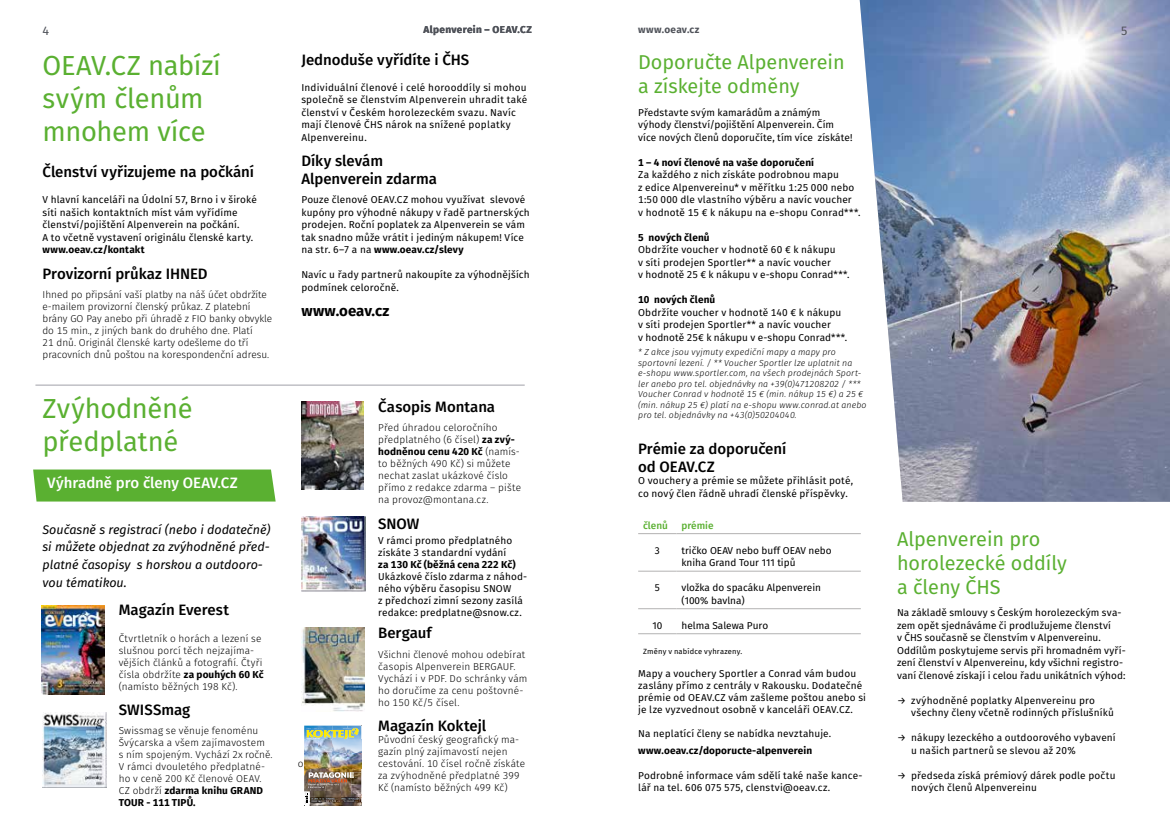
<style>
.page{position:relative;width:1170px;height:837px;background:#fff}
.page>*{position:absolute;margin:0;border:0;box-sizing:border-box;transform-origin:0 0}
.t1{font:27.5px/33px "Fira Sans";letter-spacing:-.01em;color:#5ab031}
.t2{font:20px/24px "Fira Sans";color:#5ab031}
.t3{font:500 15px/18px "Fira Sans";letter-spacing:-.005em;color:#000}
.t4{font:500 15px "Fira Sans";letter-spacing:-.005em;color:#fff}
.t5{font:700 15px "Fira Sans";letter-spacing:.01em;color:#000}
.t6{font:italic 12.5px/17.5px "Fira Sans";color:#000}
.t7{font:12.5px "Fira Sans";color:#50535a}
.t8{font:10px/12.5px "Fira Sans";letter-spacing:.015em;color:#000}
.t9{font:300 10px/12px "Fira Sans";letter-spacing:.01em;color:#000}
.t10{font:700 10px "Fira Sans";letter-spacing:.015em;color:#000}
.t11{font:700 10px "Fira Sans";letter-spacing:.035em;color:#50535a}
.t12{font:500 10px "Fira Sans";color:#5ab031}
.t13{font:italic 300 8.75px/10.5px "Fira Sans";letter-spacing:.015em;color:#000}
.t14{font:7.5px "Fira Sans";letter-spacing:.02em;color:#000}
.s1{font-weight:700}
</style>
<div class="page">
<img style="left:859px;top:0;width:310px;height:501px">
<img style="left:301px;top:627px;width:63px;height:84px">
<img style="left:304px;top:739px;width:57px;height:29px">
<img style="left:304px;top:768px;width:6px;height:17px">
<img style="left:310px;top:768px;width:51px;height:4px">
<img style="left:351px;top:772px;width:10px;height:13px">
<img style="left:310px;top:777px;width:41px;height:8px">
<img style="left:308px;top:771px;width:42px;height:6px">
<img style="left:308px;top:778px;width:39px;height:4px">
<img style="left:308px;top:783px;width:31px;height:2px">
<svg style="left:350px;top:771px;width:7px;height:6px"></svg>
<svg style="left:304px;top:725px;width:58px;height:14px"></svg>
<svg style="left:304px;top:785px;width:58px;height:21px"></svg>
<img style="left:42px;top:605px;width:63px;height:88px">
<img style="left:43px;top:712px;width:63px;height:75px">
<img style="left:301px;top:516px;width:64px;height:75px">
<img style="left:301px;top:401px;width:63px;height:88px">
<hr style="left:35px;top:384px;width:489px;height:1px;background:#a0a1a8">
<hr style="left:638px;top:533px;width:38px;height:1px;background:#b3b2b2">
<hr style="left:676px;top:533px;width:184px;height:1px;background:#b3b2b2">
<hr style="left:638px;top:570px;width:38px;height:1px;background:#b3b2b2">
<hr style="left:676px;top:570px;width:184px;height:1px;background:#b3b2b2">
<hr style="left:638px;top:608px;width:38px;height:1px;background:#b3b2b2">
<hr style="left:676px;top:608px;width:184px;height:1px;background:#b3b2b2">
<hr style="left:638px;top:633px;width:38px;height:1px;background:#b3b2b2">
<hr style="left:676px;top:633px;width:184px;height:1px;background:#b3b2b2">
<div style="left:33px;top:469px;width:242px;height:32px;background:#5ab031"></div>
<p class="t7" style="left:43px;top:22px;width:8px">4</p>
<p class="t11" style="left:423px;top:22px;width:110px">Alpenverein – OEAV.CZ</p>
<p class="t11" style="left:638px;top:22px;width:63px">www.oeav.cz</p>
<p class="t7" style="left:1121px;top:22px;width:8px">5</p>
<h1 class="t1" style="left:43px;top:51px;width:180px">OEAV.CZ nabízí svým členům mnohem více</h1>
<h3 class="t3" style="left:43px;top:163px;width:213px">Členství vyřizujeme na počkání</h3>
<p class="t8" style="left:43px;top:194px;width:216px">V hlavní kanceláři na Údolní 57, Brno i v široké síti našich kontaktních míst vám vyřídíme členství/pojištění Alpenverein na počkání.<br>A to včetně vystavení originálu členské karty.</p>
<p class="t10" style="left:43px;top:243px;width:104px">www.oeav.cz/kontakt</p>
<h3 class="t3" style="left:43px;top:265px;width:166px">Provizorní průkaz IHNED</h3>
<p class="t9" style="left:43px;top:289px;width:231px">Ihned po připsání vaší platby na náš účet obdržíte e-mailem provizorní členský průkaz. Z platební brány GO Pay anebo při úhradě z FIO banky obvykle do 15 min., z jiných bank do druhého dne. Platí<br>21 dnů. Originál členské karty odešleme do tří pracovních dnů poštou na korespondenční adresu.</p>
<h3 class="t3" style="left:301px;top:52px;width:169px">Jednoduše vyřídíte i ČHS</h3>
<p class="t8" style="left:301px;top:82px;width:227px">Individuální členové i celé horooddíly si mohou společně se členstvím Alpenverein uhradit také členství v Českém horolezeckém svazu. Navíc mají členové ČHS nárok na snížené poplatky Alpenvereinu.</p>
<h3 class="t3" style="left:301px;top:153px;width:137px">Díky slevám<br>Alpenverein zdarma</h3>
<p class="t8" style="left:301px;top:194px;width:230px">Pouze členové OEAV.CZ mohou využívat slevové kupóny pro výhodné nákupy v řadě partnerských prodejen. Roční poplatek za Alpenverein se vám tak snadno může vrátit i jediným nákupem! Více na str. 6–7 a na <span class="s1">www.oeav.cz/slevy</span></p>
<p class="t8" style="left:301px;top:269px;width:230px">Navíc u řady partnerů nakoupíte za výhodnějších podmínek celoročně.</p>
<h3 class="t5" style="left:301px;top:300px;width:90px">www.oeav.cz</h3>
<h2 class="t2" style="left:638px;top:51px;width:208px">Doporučte Alpenverein a získejte odměny</h2>
<p class="t8" style="left:638px;top:107px;width:216px">Představte svým kamarádům a známým výhody členství/pojištění Alpenverein. Čím více nových členů doporučíte, tím více získáte!</p>
<p class="t10" style="left:638px;top:155px;width:177px">1 – 4 noví členové na vaše doporučení</p>
<p class="t8" style="left:638px;top:169px;width:224px">Za každého z nich získáte podrobnou mapu<br>z edice Alpenvereinu* v měřítku 1:25 000 nebo 1:50 000 dle vlastního výběru a navíc voucher<br>v hodnotě 15 € k nákupu na e-shopu Conrad***.</p>
<p class="t10" style="left:638px;top:230px;width:73px">5 nových členů</p>
<p class="t8" style="left:638px;top:244px;width:213px">Obdržíte voucher v hodnotě 60 € k nákupu<br>v síti prodejen Sportler** a navíc voucher<br>v hodnotě 25 € k nákupu v e-shopu Conrad***.</p>
<p class="t10" style="left:638px;top:293px;width:79px">10 nových členů</p>
<p class="t8" style="left:638px;top:307px;width:211px">Obdržíte voucher v hodnotě 140 € k nákupu v síti prodejen Sportler** a navíc voucher<br>v hodnotě 25€ k nákupu v e-shopu Conrad***.</p>
<p class="t13" style="left:638px;top:347px;width:230px">* Z akce jsou vyjmuty expediční mapy a mapy pro sportovní lezení. / ** Voucher Sportler lze uplatnit na e-shopu www.sportler.com, na všech prodejnách Sport&shy;ler anebo pro tel. objednávky na +39(0)471208202 / *** Voucher Conrad v hodnotě 15 € (min. nákup 15 €) a 25 € (min. nákup 25 €) platí na e-shopu www.conrad.at anebo pro tel. objednávky na +43(0)50204040.</p>
<h3 class="t3" style="left:638px;top:441px;width:150px">Prémie za doporučení od OEAV.CZ</h3>
<p class="t8" style="left:638px;top:475px;width:216px;line-height:12px">O vouchery a prémie se můžete přihlásit poté, co nový člen řádně uhradí členské příspěvky.</p>
<h1 class="t1" style="left:43px;top:393px;width:152px">Zvýhodněné předplatné</h1>
<h3 class="t3" style="left:378px;top:399px;width:118px">Časopis Montana</h3>
<p class="t9" style="left:378px;top:422px;width:144px">Před úhradou celoročního předplatného (6 čísel) <span class="s1">za zvý&shy;hodněnou cenu 420 Kč</span> (namís&shy;to běžných 490 Kč) si můžete nechat zaslat ukázkové číslo přímo z redakce zdarma – pište na provoz@montana.cz.</p>
<h3 class="t3" style="left:378px;top:515px;width:43px">SNOW</h3>
<p class="t8" style="left:378px;top:535px;width:136px;line-height:12px">V rámci promo předplatného získáte 3 standardní vydání</p>
<p class="t10" style="left:378px;top:557px;width:139px">za 130 Kč (běžná cena 222 Kč)</p>
<p class="t8" style="left:378px;top:571px;width:150px;line-height:12px">Ukázkové číslo zdarma z náhod&shy;ného výběru časopisu SNOW<br>z předchozí zimní sezony zasílá redakce: predplatne@snow.cz.</p>
<h3 class="t3" style="left:378px;top:624px;width:55px">Bergauf</h3>
<p class="t9" style="left:378px;top:648px;width:151px">Všichni členové mohou odebírat časopis Alpenverein BERGAUF.<br>Vychází i v PDF. Do schránky vám ho doručíme za cenu poštovné&shy;ho 150 Kč/5 čísel.</p>
<h3 class="t3" style="left:378px;top:717px;width:109px">Magazín Koktejl</h3>
<p class="t9" style="left:378px;top:733px;width:143px">Původní český geografický ma&shy;gazín plný zajímavostí nejen</p>
<h3 class="t4" style="left:47px;top:472px;width:192px">Výhradně pro členy OEAV.CZ</h3>
<p class="t12" style="left:643px;top:518px;width:26px">členů</p>
<p class="t12" style="left:681px;top:518px;width:34px">prémie</p>
<p class="t8" style="left:654px;top:544px;width:6px">3</p>
<p class="t8" style="left:681px;top:544px;width:152px">tričko OEAV nebo buff OEAV nebo kniha Grand Tour 111 tipů</p>
<p class="t8" style="left:654px;top:582px;width:7px">5</p>
<p class="t8" style="left:681px;top:582px;width:141px">vložka do spacáku Alpenverein (100% bavlna)</p>
<p class="t8" style="left:652px;top:619px;width:11px">10</p>
<p class="t8" style="left:681px;top:619px;width:88px">helma Salewa Puro</p>
<p class="t14" style="left:643px;top:645px;width:101px">Změny v nabídce vyhrazeny.</p>
<p class="t6" style="left:43px;top:521px;width:229px">Současně s registrací (nebo i dodatečně) si můžete objednat za zvýhodněné před&shy;platné časopisy s horskou a outdooro&shy;vou tématikou.</p>
<h3 class="t3" style="left:119px;top:602px;width:112px">Magazín Everest</h3>
<p class="t9" style="left:119px;top:632px;width:146px">Čtvrtletník o horách a lezení se slušnou porcí těch nejzajíma&shy;vějších článků a fotografií. Čtyři čísla obdržíte <span class="s1">za pouhých 60 Kč </span>(namísto běžných 198 Kč).</p>
<h3 class="t3" style="left:119px;top:701px;width:73px">SWISSmag</h3>
<p class="t9" style="left:119px;top:724px;width:155px">Swissmag se věnuje fenoménu<br>Švýcarska a všem zajímavostem<br>s ním spojeným. Vychází 2x ročně.<br>V rámci dvouletého předplatné&shy;ho v ceně 200 Kč členové OEAV.<br>CZ obdrží <span class="s1">zdarma knihu GRAND<br>TOUR - 111 TIPŮ.</span></p>
<h2 class="t2" style="left:896px;top:528px;width:171px">Alpenverein pro horolezecké oddíly a členy ČHS</h2>
<p class="t8" style="left:896px;top:607px;width:230px">Na základě smlouvy s Českým horolezeckým sva&shy;zem opět sjednáváme či prodlužujeme členství<br>v ČHS současně se členstvím v Alpenvereinu.<br>Oddílům poskytujeme servis při hromadném vyří&shy;zení členství v Alpenvereinu, kdy všichni registro&shy;vaní členové získají i celou řadu unikátních výhod:</p>
<p class="t8" style="left:911px;top:694px;width:204px;text-indent:-14px">→ zvýhodněné poplatky Alpenvereinu pro všechny členy včetně rodinných příslušníků</p>
<p class="t8" style="left:911px;top:732px;width:206px;text-indent:-14px">→ nákupy lezeckého a outdoorového vybavení u našich partnerů se slevou až 20%</p>
<p class="t8" style="left:911px;top:769px;width:206px;text-indent:-14px">→ předseda získá prémiový dárek podle počtu nových členů Alpenvereinu</p>
<p class="t8" style="left:638px;top:667px;width:229px;line-height:12px">Mapy a vouchery Sportler a Conrad vám budou zaslány přímo z centrály v Rakousku. Dodatečné prémie od OEAV.CZ vám zašleme poštou anebo si je lze vyzvednout osobně v kanceláři OEAV.CZ.</p>
<p class="t8" style="left:638px;top:727px;width:195px">Na neplatící členy se nabídka nevztahuje.</p>
<p class="t10" style="left:638px;top:743px;width:175px">www.oeav.cz/doporucte-alpenverein</p>
<p class="t8" style="left:638px;top:769px;width:226px">Podrobné informace vám sdělí také naše kance&shy;lář na tel. 606 075 575, clenstvi@oeav.cz.</p>
<p class="t9" style="left:298px;top:757px;width:7px">o</p>
<p class="t9" style="left:378px;top:757px;width:149px">cestování. 10 čísel ročně získáte za zvýhodněné předplatné 399<br>Kč (namísto běžných 499 Kč)</p>
</div>
